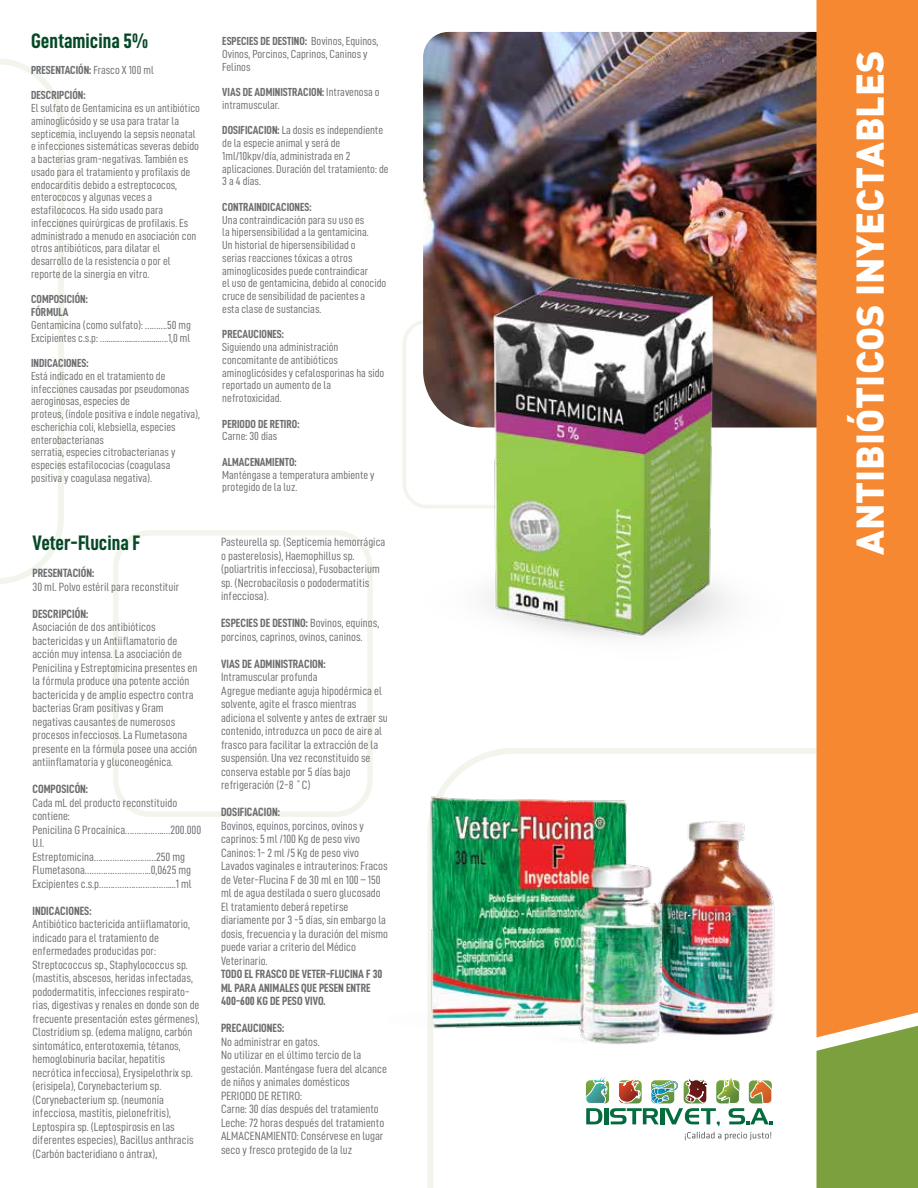
<style>
.page{position:relative;width:918px;height:1188px;background:#fff}
.page>*{position:absolute;margin:0;border:0;box-sizing:border-box;transform-origin:0 0}
.t1{font:900 37.8px "DIN";color:#fff}
.t2{font:21px "D DIN Condensed Bold";color:#064927}
.t3{font:12px/13.5px "D DIN Condensed";color:#6d6e71}
.t4{font:12px/13.5px "D DIN Condensed Bold";color:#6d6e71}
.t5{font:11.7px/12.8px "D DIN Condensed";color:#6d6e71}
.t6{font:11.7px/25.5px "D DIN Condensed Bold";color:#6d6e71}
.s1{font-family:"D DIN Condensed"}
.s2{font-family:"D DIN Condensed Bold"}
</style>
<div class="page">
<svg style="left:0;top:59px;width:64px;height:525px"></svg>
<div style="left:113px;top:530px;width:260px;height:287px;border:6px solid #7ca03e;border-radius:35px"></div>
<svg style="left:427px;top:747px;width:390px;height:441px"></svg>
<img style="left:423px;top:32px;width:394px;height:192px">
<div style="left:817px;top:0;width:101px;height:1026px;background:#f68831"></div>
<svg style="left:817px;top:1026px;width:101px;height:162px;background:#85a549"></svg>
<img style="left:427px;top:755px;width:380px;height:319px">
<svg style="left:685px;top:1132px;width:86px;height:8px"></svg>
<svg style="left:586px;top:1076px;width:186px;height:50px"></svg>
<img style="left:0;top:169px;width:2px;height:415px">
<img style="left:363px;top:224px;width:476px;height:523px">
<h2 class="t2" style="left:31px;top:29px;width:118px">Gentamicina 5%</h2>
<p class="t6" style="left:31px;top:57px;width:124px">PRESENTACIÓN: <span class="s1">Frasco X 100 ml<br></span>DESCRIPCIÓN:</p>
<p class="t5" style="left:31px;top:101px;width:170px">El sulfato de Gentamicina es un antibiótico aminoglicósido y se usa para tratar la septicemia, incluyendo la sepsis neonatal e infecciones sistemáticas severas debido a bacterias gram-negativas. También es usado para el tratamiento y profilaxis de endocarditis debido a estreptococos, enterococos y algunas veces a estafilococos. Ha sido usado para infecciones quirúrgicas de profilaxis. Es administrado a menudo en asociación con otros antibióticos, para dilatar el desarrollo de la resistencia o por el reporte de la sinergia en vitro.</p>
<p class="t6" style="left:31px;top:293px;width:58px;line-height:12.8px">COMPOSICIÓN:<br>FÓRMULA</p>
<p class="t5" style="left:31px;top:318px;width:161px">Gentamicina (como sulfato): ……….50 mg<br>Excipientes c.s.p: …......…......….........….1,0 ml</p>
<p class="t6" style="left:31px;top:350px;width:59px">INDICACIONES:</p>
<p class="t5" style="left:31px;top:369px;width:170px">Está indicado en el tratamiento de infecciones causadas por pseudomonas aeroginosas, especies de<br>proteus, (índole positiva e índole negativa), escherichia coli, klebsiella, especies enterobacterianas<br>serratia, especies citrobacterianas y especies estafilococias (coagulasa positiva y coagulasa negativa).</p>
<h2 class="t2" style="left:32px;top:531px;width:109px">Veter-Flucina F</h2>
<p class="t4" style="left:32px;top:566px;width:63px">PRESENTACIÓN:</p>
<p class="t3" style="left:32px;top:579px;width:148px">30 ml. Polvo estéril para reconstituir</p>
<p class="t4" style="left:32px;top:606px;width:57px">DESCRIPCIÓN:</p>
<p class="t3" style="left:32px;top:620px;width:166px">Asociación de dos antibióticos bactericidas y un Antiiflamatorio de acción muy intensa. La asociación de Penicilina y Estreptomicina presentes en la fórmula produce una potente acción bactericida y de amplio espectro contra bacterias Gram positivas y Gram negativas causantes de numerosos procesos infecciosos. La Flumetasona presente en la fórmula posee una acción antiinflamatoria y gluconeogénica.</p>
<p class="t4" style="left:32px;top:782px;width:57px">COMPOSICÓN:</p>
<p class="t3" style="left:32px;top:795px;width:170px">Cada mL del producto reconstituido contiene:<br>Penicilina G Procaínica……………..…200.000<br>U.I.<br>Estreptomicina………………………250 mg<br>Flumetasona………………………..0,0625 mg<br>Excipientes c.s.p…………………………....1 ml</p>
<p class="t4" style="left:32px;top:903px;width:60px">INDICACIONES:</p>
<p class="t3" style="left:32px;top:917px;width:169px">Antibiótico bactericida antiiflamatorio, indicado para el tratamiento de enfermedades producidas por:<br>Streptococcus sp., Staphylococcus sp. (mastitis, abscesos, heridas infectadas, pododermatitis, infecciones respirato&shy;rias, digestivas y renales en donde son de frecuente presentación estes gérmenes), Clostridium sp. (edema maligno, carbón sintomático, enterotoxemia, tétanos, hemoglobinuria bacilar, hepatitis necrótica infecciosa), Erysipelothrix sp. (erisipela), Corynebacterium sp. (Corynebacterium sp. (neumonía infecciosa, mastitis, pielonefritis), Leptospira sp. (Leptospirosis en las diferentes especies), Bacillus anthracis (Carbón bacteridiano o ántrax),</p>
<p class="t6" style="left:222px;top:28px;width:158px">ESPECIES DE DESTINO: <span class="s1">Bovinos, Equinos,</span></p>
<p class="t5" style="left:222px;top:47px;width:147px">Ovinos, Porcinos, Caprinos, Caninos y<br>Felinos</p>
<p class="t6" style="left:222px;top:79px;width:159px">VIAS DE ADMINISTRACION: <span class="s1">Intravenosa o</span></p>
<p class="t5" style="left:222px;top:92px;width:162px;line-height:25.5px">intramuscular.<br><span class="s2">DOSIFICACION:</span> La dosis es independiente</p>
<p class="t5" style="left:222px;top:137px;width:168px">de la especie animal y será de<br>1ml/10kpv/día, administrada en 2 aplicaciones. Duración del tratamiento: de<br>3 a 4 días.</p>
<p class="t6" style="left:222px;top:194px;width:91px">CONTRAINDICACIONES:</p>
<p class="t5" style="left:222px;top:213px;width:166px">Una contraindicación para su uso es<br>la hipersensibilidad a la gentamicina.<br>Un historial de hipersensibilidad o<br>serias reacciones tóxicas a otros aminoglicosides puede contraindicar<br>el uso de gentamicina, debido al conocido cruce de sensibilidad de pacientes a<br>esta clase de sustancias.</p>
<p class="t6" style="left:222px;top:321px;width:63px">PRECAUCIONES:</p>
<p class="t5" style="left:222px;top:341px;width:164px">Siguiendo una administración concomitante de antibióticos aminoglicósides y cefalosporinas ha sido reportado un aumento de la nefrotoxicidad.</p>
<p class="t6" style="left:222px;top:411px;width:79px">PERIODO DE RETIRO:</p>
<p class="t5" style="left:222px;top:430px;width:57px">Carne: 30 días</p>
<p class="t6" style="left:222px;top:449px;width:76px">ALMACENAMIENTO:</p>
<p class="t5" style="left:222px;top:468px;width:154px">Manténgase a temperatura ambiente y protegido de la luz.</p>
<p class="t3" style="left:221px;top:535px;width:166px">Pasteurella sp. (Septicemia hemorrágica o pasterelosis), Haemophillus sp.</p>
<p class="t3" style="left:221px;top:562px;width:160px">(poliartritis infecciosa), Fusobacterium sp. (Necrobacilosis o pododermatitis infecciosa).</p>
<p class="t4" style="left:221px;top:616px;width:160px">ESPECIES DE DESTINO: <span class="s1">Bovinos, equinos,</span></p>
<p class="t3" style="left:221px;top:630px;width:143px">porcinos, caprinos, ovinos, caninos.</p>
<p class="t4" style="left:221px;top:657px;width:106px">VIAS DE ADMINISTRACION:</p>
<p class="t3" style="left:221px;top:670px;width:168px">Intramuscular profunda<br>Agregue mediante aguja hipodérmica el solvente, agite el frasco mientras adiciona el solvente y antes de extraer su contenido, introduzca un poco de aire al frasco para facilitar la extracción de la suspensión. Una vez reconstituido se conserva estable por 5 días bajo refrigeración (2-8 ˚C)</p>
<p class="t4" style="left:221px;top:805px;width:60px">DOSIFICACION:</p>
<p class="t3" style="left:221px;top:819px;width:169px">Bovinos, equinos, porcinos, ovinos y caprinos: 5 ml /100 Kg de peso vivo Caninos: 1- 2 ml /5 Kg de peso vivo Lavados vaginales e intrauterinos: Fracos de Veter-Flucina F de 30 ml en 100 – 150 ml de agua destilada o suero glucosado El tratamiento deberá repetirse diariamente por 3 -5 días, sin embargo la dosis, frecuencia y la duración del mismo puede variar a criterio del Médico Veterinario.</p>
<p class="t4" style="left:221px;top:967px;width:163px">TODO EL FRASCO DE VETER-FLUCINA F 30<br>ML PARA ANIMALES QUE PESEN ENTRE<br>400-600 KG DE PESO VIVO.</p>
<p class="t4" style="left:221px;top:1021px;width:65px">PRECAUCIONES:</p>
<p class="t3" style="left:221px;top:1035px;width:167px">No administrar en gatos.<br>No utilizar en el último tercio de la gestación. Manténgase fuera del alcance de niños y animales domésticos PERIODO DE RETIRO:<br>Carne: 30 días después del tratamiento Leche: 72 horas después del tratamiento ALMACENAMIENTO: Consérvese en lugar seco y fresco protegido de la luz</p>
<h1 class="t1" style="left:845px;top:555px;width:506px;rotate:-90deg">ANTIBIÓTICOS INYECTABLES</h1>
</div>
